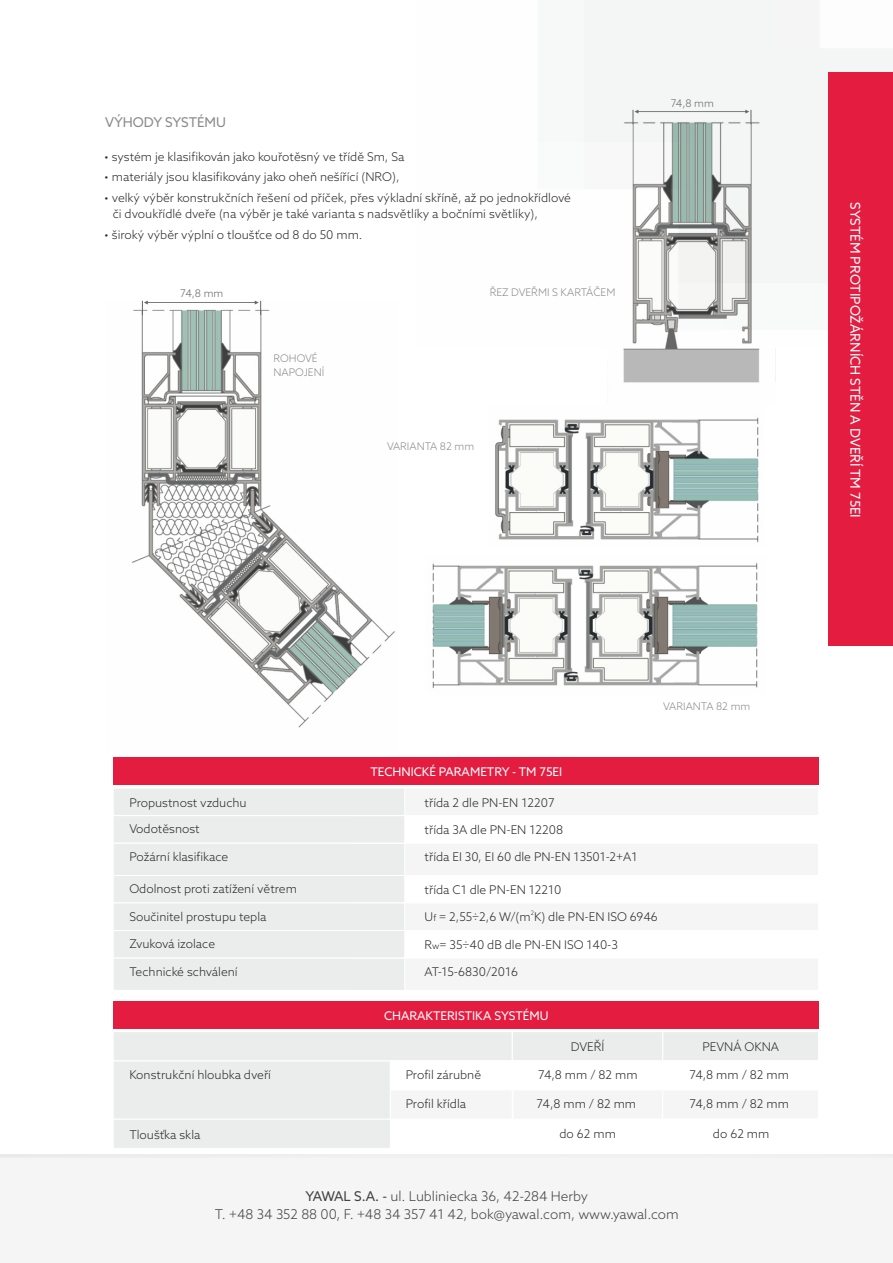
<style>
.page{position:relative;width:893px;height:1263px;background:#fff}
.page>*{position:absolute;margin:0;border:0;box-sizing:border-box;transform-origin:0 0}
.t1{font:300 13.5px/18px "Azo Sans";color:#424242;text-align:center}
.t2{font:13.5px "Azo Sans";color:#fff}
.t3{font:13.5px "Azo Sans";color:#8a8a8a}
.t4{font:300 12px/15.9px "Azo Sans";color:#2b2929}
.t5{font:12px "Azo Sans";color:#fff}
.t6{font:300 10.5px/14px "Azo Sans";color:#8a8a8a}
.t7{font:300 10.5px "Azo Sans";letter-spacing:-.03em;color:#666}
.t8{font:300 6px "Azo Sans";color:#2b2929}
.s1{font-size:9px}
.s2{font-weight:400}
</style>
<div class="page">
<img style="left:585px;top:0;width:308px;height:404px">
<div style="left:829px;top:72px;width:64px;height:574px;background:#e31c40"></div>
<img style="left:132px;top:302px;width:263px;height:426px">
<svg style="left:142px;top:301px;width:119px;height:14px"></svg>
<svg style="left:633px;top:110px;width:118px;height:14px"></svg>
<img style="left:432px;top:563px;width:326px;height:125px">
<img style="left:495px;top:417px;width:264px;height:126px">
<div style="left:113px;top:757px;width:705px;height:28px;background:#e31c40"></div>
<svg style="left:114px;top:1032px;width:704px;height:116px"></svg>
<div style="left:113px;top:1001px;width:705px;height:28px;background:#e31c40"></div>
<div style="left:114px;top:789px;width:290px;height:201px;background:#ebeded"></div>
<p class="t3" style="left:105px;top:116px;width:122px">VÝHODY SYSTÉMU</p>
<p class="t4" style="left:104px;top:149px;width:302px">• systém je klasifikován jako kouřotěsný ve třídě Sm, Sa</p>
<p class="t4" style="left:104px;top:170px;width:297px">• materiály jsou klasifikovány jako oheň nešířící (NRO),</p>
<p class="t4" style="left:113px;top:191px;width:460px;text-indent:-9px">• velký výběr konstrukčních řešení od příček, přes výkladní skříně, až po jednokřídlové či dvoukřídlé dveře (na výběr je také varianta s nadsvětlíky a bočními světlíky),</p>
<p class="t4" style="left:104px;top:227px;width:260px">• široký výběr výplní o tloušťce od 8 do 50 mm.</p>
<p class="t7" style="left:180px;top:289px;width:45px">74,8 mm</p>
<p class="t6" style="left:274px;top:352px;width:52px">ROHOVÉ<br>NAPOJENÍ</p>
<p class="t6" style="left:490px;top:286px;width:127px">ŘEZ DVEŘMI S KARTÁČEM</p>
<p class="t6" style="left:387px;top:440px;width:89px">VARIANTA 82 mm</p>
<p class="t7" style="left:671px;top:99px;width:45px">74,8 mm</p>
<p class="t2" style="left:861px;top:202px;width:317px;rotate:90deg">SYSTÉM PROTIPOŽÁRNÍCH STĚN A DVEŘÍ TM 75EI</p>
<p class="t6" style="left:663px;top:700px;width:89px">VARIANTA 82 mm</p>
<p class="t5" style="left:370px;top:767px;width:193px">TECHNICKÉ PARAMETRY - TM 75EI</p>
<p class="t4" style="left:129px;top:795px;width:119px">Propustnost vzduchu</p>
<p class="t4" style="left:425px;top:795px;width:131px">třída 2 dle PN-EN 12207</p>
<p class="t4" style="left:129px;top:822px;width:72px">Vodotěsnost</p>
<p class="t4" style="left:425px;top:823px;width:140px">třída 3A dle PN-EN 12208</p>
<p class="t4" style="left:129px;top:849px;width:101px">Požární klasifikace</p>
<p class="t4" style="left:425px;top:850px;width:214px">třída EI 30, EI 60 dle PN-EN 13501-2+A1</p>
<p class="t4" style="left:129px;top:881px;width:169px">Odolnost proti zatížení větrem</p>
<p class="t4" style="left:425px;top:882px;width:138px">třída C1 dle PN-EN 12210</p>
<p class="t4" style="left:129px;top:910px;width:139px">Součinitel prostupu tepla</p>
<p class="t8" style="left:531px;top:911px;width:5px">2</p>
<p class="t4" style="left:425px;top:910px;width:235px">U<span class="s1">f</span> = 2,55÷2,6 W/(m K) dle PN-EN ISO 6946</p>
<p class="t4" style="left:129px;top:937px;width:87px">Zvuková izolace</p>
<p class="t4" style="left:425px;top:938px;width:195px">R<span class="s1">w</span>= 35÷40 dB dle PN-EN ISO 140-3</p>
<p class="t4" style="left:129px;top:964px;width:110px">Technické schválení</p>
<p class="t4" style="left:425px;top:965px;width:95px">AT-15-6830/2016</p>
<p class="t5" style="left:384px;top:1011px;width:166px">CHARAKTERISTIKA SYSTÉMU</p>
<p class="t4" style="left:571px;top:1039px;width:35px">DVEŘÍ</p>
<p class="t4" style="left:702px;top:1039px;width:78px">PEVNÁ OKNA</p>
<p class="t4" style="left:129px;top:1067px;width:143px">Konstrukční hloubka dveří</p>
<p class="t4" style="left:406px;top:1067px;width:77px">Profil zárubně</p>
<p class="t4" style="left:406px;top:1097px;width:62px">Profil křídla</p>
<p class="t4" style="left:538px;top:1068px;width:101px">74,8 mm / 82 mm</p>
<p class="t4" style="left:537px;top:1097px;width:101px">74,8 mm / 82 mm</p>
<p class="t4" style="left:689px;top:1068px;width:101px">74,8 mm / 82 mm</p>
<p class="t4" style="left:689px;top:1097px;width:101px">74,8 mm / 82 mm</p>
<p class="t4" style="left:129px;top:1127px;width:73px">Tloušťka skla</p>
<p class="t4" style="left:559px;top:1127px;width:58px">do 62 mm</p>
<p class="t4" style="left:713px;top:1127px;width:58px">do 62 mm</p>
<p class="t1" style="left:215px;top:1188px;width:465px"><span class="s2">YAWAL S.A. -</span> ul. Lubliniecka 36, 42-284 Herby<br>T. +48 34 352 88 00, F. +48 34 357 41 42, bok@yawal.com, www.yawal.com</p>
</div>
